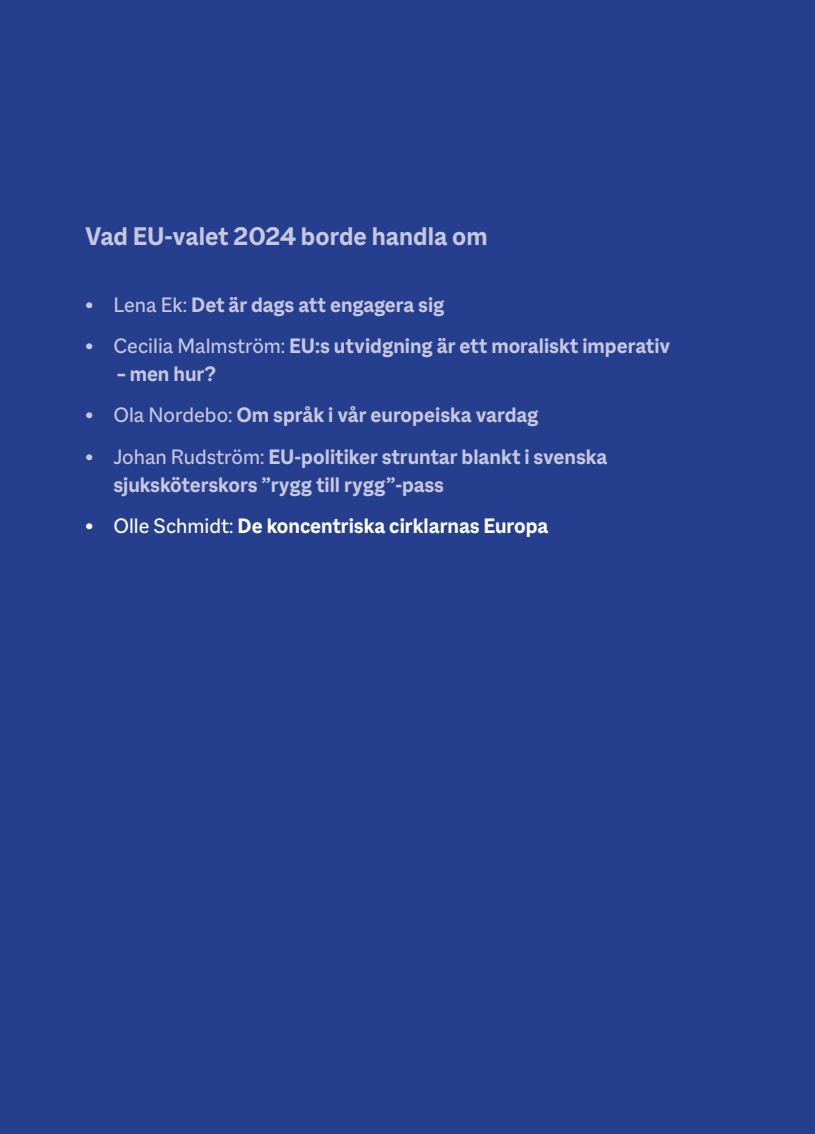
<style>
.page{position:relative;width:815px;height:1134px;background:#253f8e}
.page>*{position:absolute;margin:0;border:0;box-sizing:border-box;transform-origin:0 0}
.Rub2{font:700 27.5px "Macklin Sans";color:#c7c7e0}
.t1{font:700 22.5px/27.5px "Macklin Sans";color:#c7c7e0}
.t2{font:700 22.5px "Macklin Sans";color:#fff}
.s1{font-weight:400}
</style>
<div class="page">
<p class="Rub2" style="left:85px;top:220px;width:404px">Vad EU-valet 2024 borde handla om</p>
<p class="t1" style="left:85px;top:290px;width:361px"><span class="s1">• Lena Ek:</span> Det är dags att engagera sig</p>
<p class="t1" style="left:85px;top:332px;width:587px"><span class="s1">• Cecilia Malmström:</span> EU:s utvidgning är ett moraliskt imperativ</p>
<p class="t1" style="left:117px;top:360px;width:100px">– men hur?</p>
<p class="t1" style="left:85px;top:401px;width:455px"><span class="s1">• Ola Nordebo:</span> Om språk i vår europeiska vardag</p>
<p class="t1" style="left:113px;top:443px;width:496px;text-indent:-28px"><span class="s1">• Johan Rudström:</span> EU-politiker struntar blankt i svenska sjuksköterskors ”rygg till rygg”-pass</p>
<p class="t2" style="left:85px;top:513px;width:465px"><span class="s1">• Olle Schmidt:</span> De koncentriska cirklarnas Europa</p>
</div>
